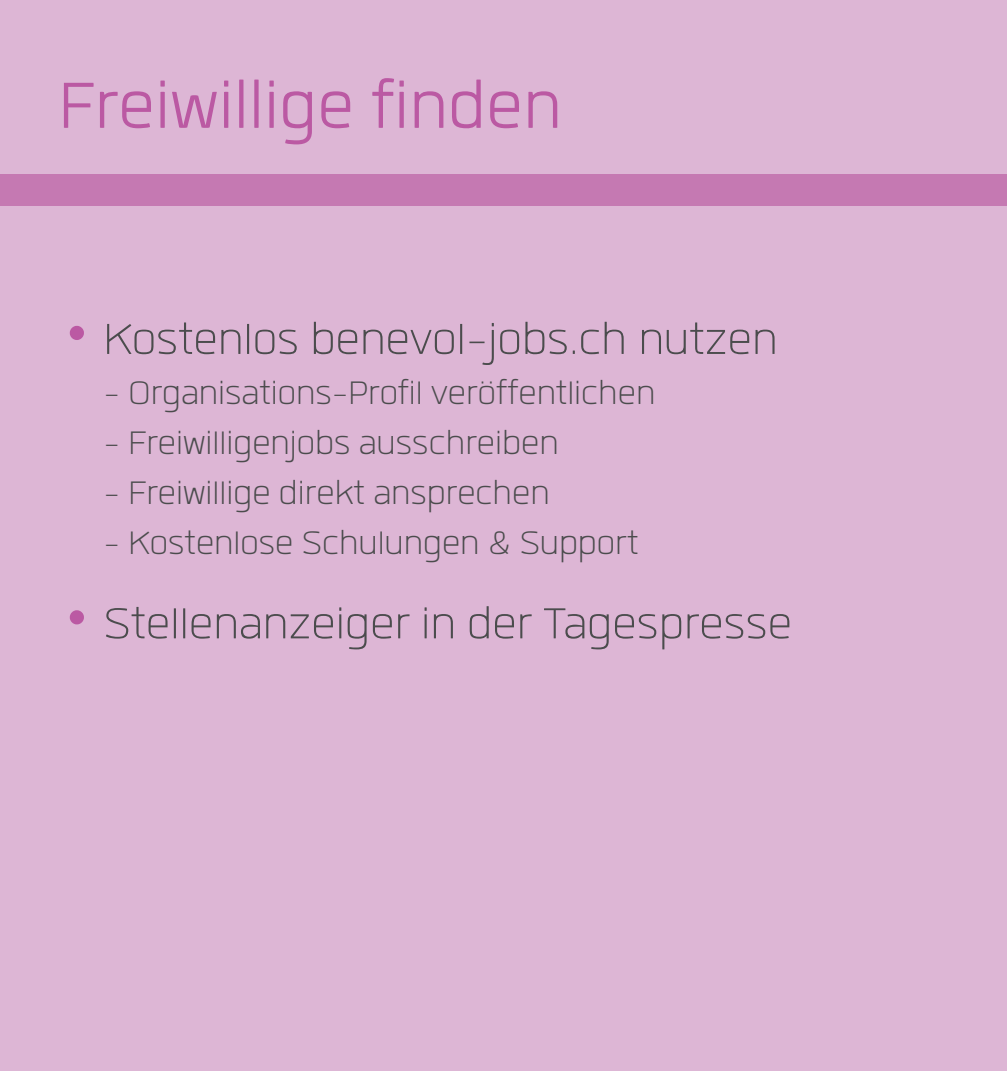
<style>
.page{position:relative;width:1007px;height:1071px;background:#fff}
.page>*{position:absolute;margin:0;border:0;box-sizing:border-box;transform-origin:0 0}
.Titel{font:300 90px "Quan";color:#bb59a3}
.Fliesstext{font:300 60px "Quan";color:#4b4c4d}
.Fliesstext-2{font:300 45px "Quan";color:#4b4c4d}
.s1{font-family:"Space Mono";font-weight:400;color:#bb59a3}
</style>
<div class="page">
<div style="left:0;top:0;width:1006px;height:1070px;background:#ddb6d5"></div>
<div style="left:0;top:174px;width:1006px;height:32px;background:#c579b2"></div>
<p class="Titel" style="left:58px;top:64px;width:504px">Freiwillige finden</p>
<p class="Fliesstext" style="left:58px;top:311px;width:720px"><span class="s1">•</span>Kostenlos benevol-jobs.ch nutzen</p>
<p class="Fliesstext-2" style="left:103px;top:372px;width:553px">- Organisations-Profil veröffentlichen</p>
<p class="Fliesstext-2" style="left:103px;top:422px;width:456px">- Freiwilligenjobs ausschreiben</p>
<p class="Fliesstext-2" style="left:103px;top:472px;width:447px">- Freiwillige direkt ansprechen</p>
<p class="Fliesstext-2" style="left:103px;top:522px;width:536px">- Kostenlose Schulungen &amp; Support</p>
<p class="Fliesstext" style="left:58px;top:596px;width:735px"><span class="s1">•</span>Stellenanzeiger in der Tagespresse</p>
</div>
